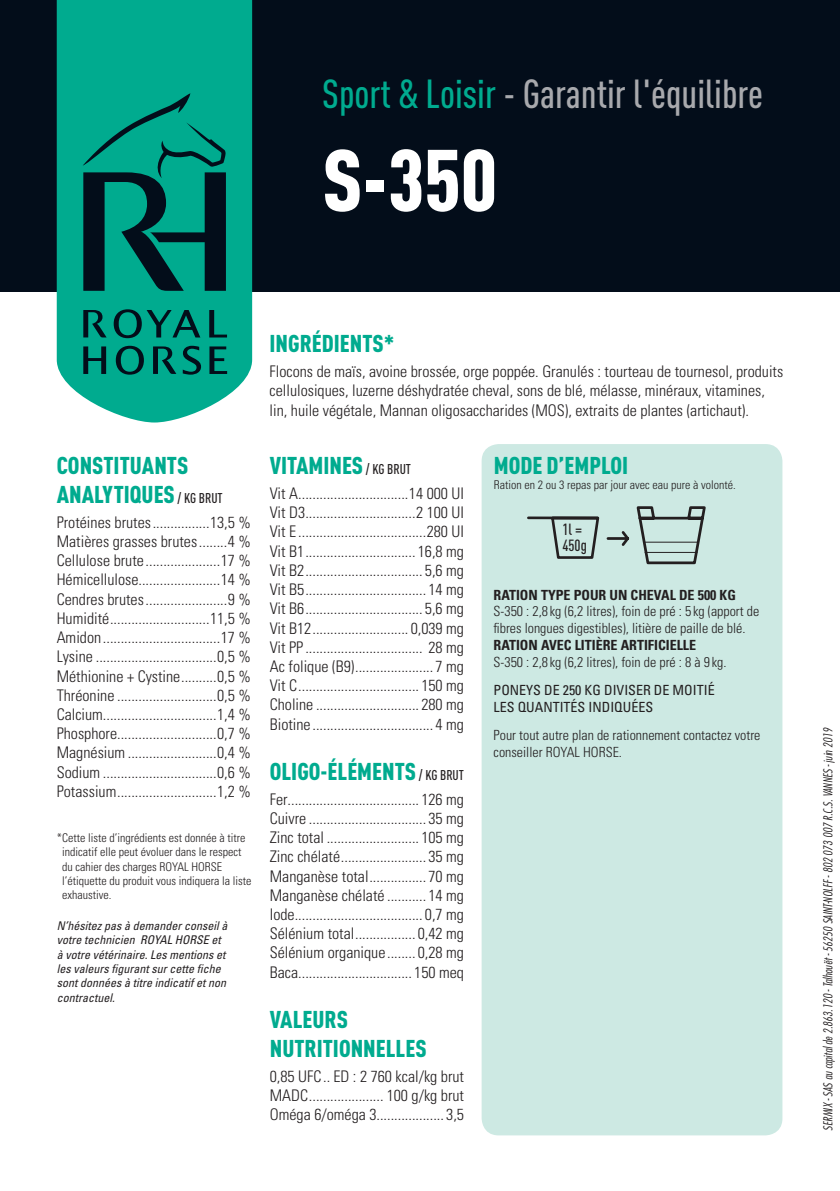
<style>
.page{position:relative;width:840px;height:1191px;background:#fff}
.page>*{position:absolute;margin:0;border:0;box-sizing:border-box;transform-origin:0 0}
.t1{font:900 86px "DIN Cond";color:#fff}
.t2{font:500 40px "DIN Cond";color:#a8a9ad}
.t3{font:900 24px/28.8px "DIN Cond";color:#00ab8f}
.t4{font:300 condensed 16px/19.2px "Univers";color:#231f20}
.t5{font:500 16px "DIN Cond";color:#231f20}
.t6{font:300 condensed 14px/16.8px "Univers";color:#231f20}
.t7{font:700 condensed 14px "Univers";color:#231f20}
.t8{font:condensed 14px/16.8px "Univers";color:#231f20}
.t9{font:300 condensed 12px/14.4px "Univers";color:#231f20}
.t10{font:italic condensed 12px/14.4px "Univers";color:#231f20}
.t11{font:italic 300 condensed 12px "Futura";color:#231f20}
.s1{color:#00ab8f}
.s2{font-weight:500;font-size:14px;color:#231f20}
</style>
<div class="page">
<div style="left:0;top:0;width:839px;height:291px;background:#030d1a"></div>
<svg style="left:57px;top:0;width:195px;height:422px;background:#12b197"></svg>
<div style="left:204px;top:172px;width:22px;height:119px;background:#021621"></div>
<svg style="left:83px;top:309px;width:144px;height:66px;background:#007e6e"></svg>
<svg style="left:83px;top:93px;width:142px;height:198px"></svg>
<div style="left:481px;top:444px;width:301px;height:691px;background:#cde9e3;border-radius:17px"></div>
<svg style="left:527px;top:506px;width:179px;height:59px"></svg>
<p class="t2" style="left:322px;top:70px;width:442px"><span class="s1">Sport &amp; Loisir</span> - Garantir l'équilibre</p>
<p class="t1" style="left:322px;top:126px;width:176px">S-350</p>
<p class="t3" style="left:57px;top:450px;width:167px">CONSTITUANTS<br>ANALYTIQUES <span class="s2">/ KG BRUT</span></p>
<p class="t4" style="left:57px;top:512px;width:196px">Protéines brutes................13,5 %</p>
<p class="t4" style="left:57px;top:532px;width:196px">Matières grasses brutes........4 %</p>
<p class="t4" style="left:57px;top:551px;width:196px">Cellulose brute.....................17 %</p>
<p class="t4" style="left:57px;top:570px;width:196px">Hémicellulose.......................14 %</p>
<p class="t4" style="left:57px;top:589px;width:196px">Cendres brutes.......................9 %</p>
<p class="t4" style="left:57px;top:608px;width:196px">Humidité............................11,5 %</p>
<p class="t4" style="left:57px;top:628px;width:196px">Amidon.................................17 %</p>
<p class="t4" style="left:57px;top:647px;width:196px">Lysine ..................................0,5 %</p>
<p class="t4" style="left:57px;top:666px;width:196px">Méthionine + Cystine..........0,5 %</p>
<p class="t4" style="left:57px;top:685px;width:196px">Thréonine ............................0,5 %</p>
<p class="t4" style="left:57px;top:704px;width:196px">Calcium................................1,4 %</p>
<p class="t4" style="left:57px;top:724px;width:196px">Phosphore............................0,7 %</p>
<p class="t4" style="left:57px;top:743px;width:196px">Magnésium .........................0,4 %</p>
<p class="t4" style="left:57px;top:762px;width:195px">Sodium ................................0,6 %</p>
<p class="t4" style="left:57px;top:781px;width:196px">Potassium............................1,2 %</p>
<p class="t9" style="left:62px;top:830px;width:191px;text-indent:-5px">*Cette liste d’ingrédients est donnée à titre indicatif elle peut évoluer dans le respect du cahier des charges ROYAL HORSE l’étiquette du produit vous indiquera la liste exhaustive.</p>
<p class="t10" style="left:57px;top:918px;width:172px">N’hésitez pas à demander conseil à votre technicien ROYAL HORSE et à votre vétérinaire. Les mentions et les valeurs figurant sur cette fiche sont données à titre indicatif et non contractuel.</p>
<p class="t3" style="left:269px;top:328px;width:126px">INGRÉDIENTS*</p>
<p class="t4" style="left:269px;top:362px;width:515px">Flocons de maïs, avoine brossée, orge poppée. Granulés : tourteau de tournesol, produits cellulosiques, luzerne déshydratée cheval, sons de blé, mélasse, minéraux, vitamines, lin, huile végétale, Mannan oligosaccharides (MOS), extraits de plantes (artichaut).</p>
<p class="t3" style="left:270px;top:450px;width:143px">VITAMINES <span class="s2">/ KG BRUT</span></p>
<p class="t4" style="left:270px;top:484px;width:196px">Vit A...............................14 000 UI</p>
<p class="t4" style="left:270px;top:503px;width:196px">Vit D3...............................2 100 UI</p>
<p class="t4" style="left:270px;top:522px;width:196px">Vit E ....................................280 UI</p>
<p class="t4" style="left:270px;top:541px;width:196px">Vit B1............................... 16,8 mg</p>
<p class="t4" style="left:270px;top:560px;width:196px">Vit B2................................. 5,6 mg</p>
<p class="t4" style="left:270px;top:580px;width:196px">Vit B5.................................. 14 mg</p>
<p class="t4" style="left:270px;top:599px;width:196px">Vit B6................................. 5,6 mg</p>
<p class="t4" style="left:270px;top:618px;width:196px">Vit B12........................... 0,039 mg</p>
<p class="t4" style="left:270px;top:637px;width:196px">Vit PP ................................. 28 mg</p>
<p class="t4" style="left:270px;top:656px;width:196px">Ac folique (B9)...................... 7 mg</p>
<p class="t4" style="left:270px;top:676px;width:196px">Vit C.................................. 150 mg</p>
<p class="t4" style="left:270px;top:695px;width:196px">Choline ............................. 280 mg</p>
<p class="t4" style="left:270px;top:714px;width:196px">Biotine.................................. 4 mg</p>
<p class="t3" style="left:270px;top:756px;width:195px">OLIGO-ÉLÉMENTS <span class="s2">/ KG BRUT</span></p>
<p class="t4" style="left:270px;top:789px;width:196px">Fer..................................... 126 mg</p>
<p class="t4" style="left:270px;top:809px;width:196px">Cuivre ................................. 35 mg</p>
<p class="t4" style="left:270px;top:828px;width:196px">Zinc total .......................... 105 mg</p>
<p class="t4" style="left:270px;top:847px;width:196px">Zinc chélaté........................ 35 mg</p>
<p class="t4" style="left:270px;top:866px;width:196px">Manganèse total................ 70 mg</p>
<p class="t4" style="left:270px;top:885px;width:196px">Manganèse chélaté ........... 14 mg</p>
<p class="t4" style="left:270px;top:905px;width:196px">Iode.................................... 0,7 mg</p>
<p class="t4" style="left:270px;top:924px;width:196px">Sélénium total................. 0,42 mg</p>
<p class="t4" style="left:270px;top:943px;width:196px">Sélénium organique........ 0,28 mg</p>
<p class="t4" style="left:270px;top:962px;width:196px">Baca................................ 150 meq</p>
<p class="t3" style="left:270px;top:1004px;width:158px">VALEURS<br>NUTRITIONNELLES</p>
<p class="t4" style="left:270px;top:1066px;width:196px">0,85 UFC.. ED : 2 760 kcal/kg brut</p>
<p class="t4" style="left:270px;top:1085px;width:196px">MADC..................... 100 g/kg brut</p>
<p class="t4" style="left:270px;top:1105px;width:196px">Oméga 6/oméga 3................... 3,5</p>
<p class="t3" style="left:493px;top:450px;width:136px">MODE D’EMPLOI</p>
<p class="t9" style="left:493px;top:477px;width:243px">Ration en 2 ou 3 repas par jour avec eau pure à volonté.</p>
<p class="t5" style="left:562px;top:519px;width:21px">1l =</p>
<p class="t5" style="left:562px;top:535px;width:26px">450g</p>
<p class="t7" style="left:493px;top:586px;width:244px">RATION TYPE POUR UN CHEVAL DE 500 KG</p>
<p class="t6" style="left:493px;top:603px;width:267px">S-350 : 2,8 kg (6,2 litres), foin de pré : 5 kg (apport de fibres longues digestibles), litière de paille de blé.</p>
<p class="t7" style="left:493px;top:636px;width:204px">RATION AVEC LITIÈRE ARTIFICIELLE</p>
<p class="t6" style="left:493px;top:653px;width:234px">S-350 : 2,8 kg (6,2 litres), foin de pré : 8 à 9 kg.</p>
<p class="t8" style="left:493px;top:681px;width:222px">PONEYS DE 250 KG DIVISER DE MOITIÉ<br>LES QUANTITÉS INDIQUÉES</p>
<p class="t6" style="left:493px;top:726px;width:268px">Pour tout autre plan de rationnement contactez votre conseiller ROYAL HORSE.</p>
<p class="t11" style="left:819px;top:1130px;width:405px;rotate:-90deg">SERMIX - SAS au capital de 2.863.120 - Talhouët - 56250 SAINT-NOLFF - 802 073 007 R.C.S. VANNES - juin 2019</p>
</div>
